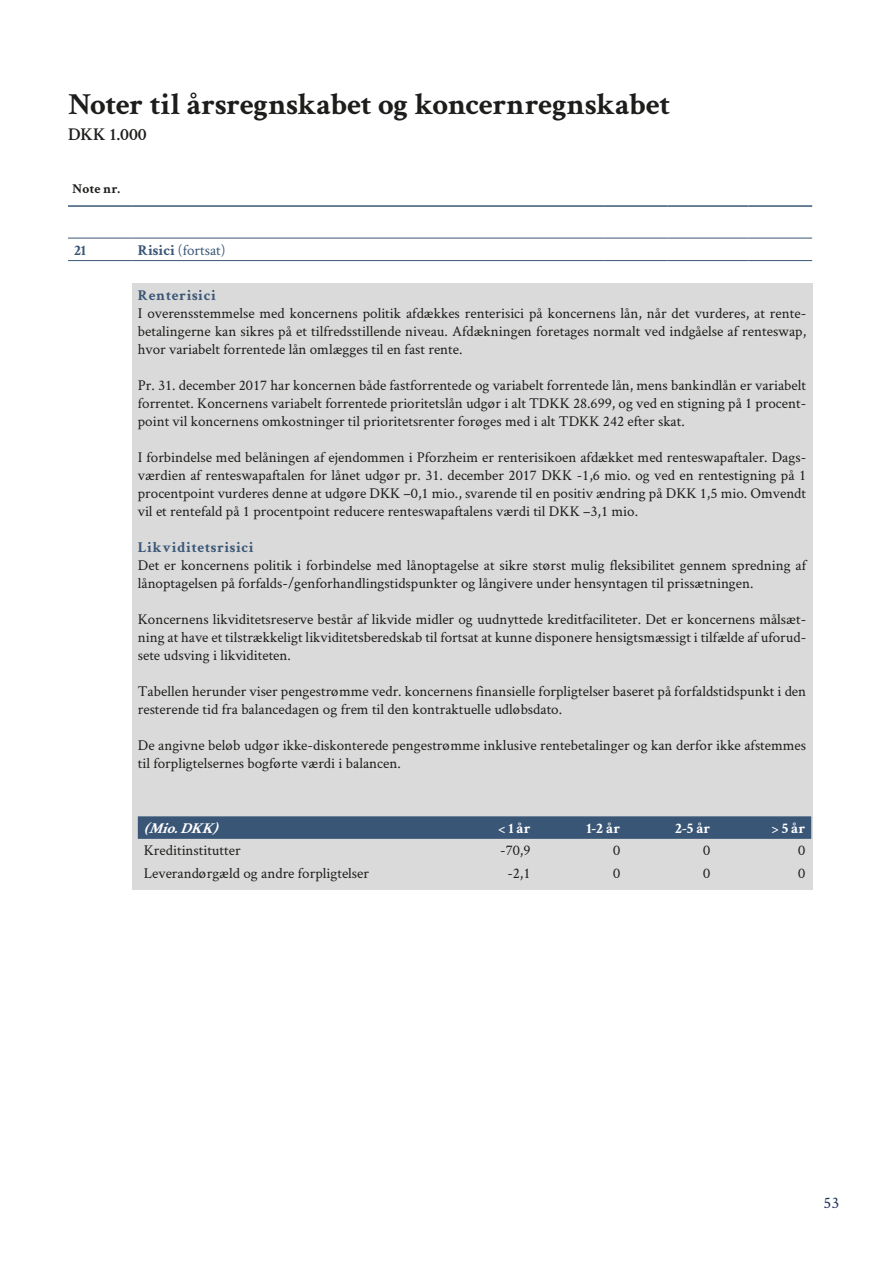
<style>
.page{position:relative;width:893px;height:1263px;background:#fff}
.page>*{position:absolute;margin:0;border:0;box-sizing:border-box;transform-origin:0 0}
.t1{font:700 30.75px "Crimson Text";letter-spacing:-.01em;color:#1d1d1b}
.t2{font:600 18px "Crimson Text";color:#1d1d1b}
.t3{font:16.5px "Crimson Text";color:#20315e}
.t4{font:15px/18px "Crimson Text";color:#1d1d1b;text-align:justify}
.t5{font:700 15px "Crimson Text";letter-spacing:.04em;color:#3a5676}
.t6{font:700 15px "Crimson Text";color:#fff}
.t7{font:15px "Crimson Text";color:#3a5676}
.t8{font:italic 700 15px "Crimson Text";color:#fff}
.t9{font:700 13.5px "Crimson Text";color:#1d1d1b}
.s1{font-weight:700}
</style>
<div class="page">
<div style="left:132px;top:283px;width:680px;height:607px;background:#dadada"></div>
<hr style="left:523px;top:205px;width:81px;height:2px;background:#3a5676">
<hr style="left:604px;top:205px;width:64px;height:2px;background:#3a5676">
<hr style="left:668px;top:205px;width:80px;height:2px;background:#3a5676">
<hr style="left:748px;top:205px;width:64px;height:2px;background:#3a5676">
<hr style="left:68px;top:205px;width:64px;height:2px;background:#3a5676">
<hr style="left:132px;top:205px;width:391px;height:2px;background:#3a5676">
<hr style="left:68px;top:238px;width:64px;height:1px;background:#3a5676">
<hr style="left:132px;top:238px;width:391px;height:1px;background:#3a5676">
<hr style="left:523px;top:238px;width:81px;height:1px;background:#3a5676">
<hr style="left:604px;top:238px;width:64px;height:1px;background:#3a5676">
<hr style="left:668px;top:238px;width:80px;height:1px;background:#3a5676">
<hr style="left:748px;top:238px;width:64px;height:1px;background:#3a5676">
<hr style="left:68px;top:260px;width:64px;height:1px;background:#3a5676">
<hr style="left:132px;top:260px;width:391px;height:1px;background:#3a5676">
<hr style="left:523px;top:260px;width:81px;height:1px;background:#3a5676">
<hr style="left:604px;top:260px;width:64px;height:1px;background:#3a5676">
<hr style="left:668px;top:260px;width:80px;height:1px;background:#3a5676">
<hr style="left:748px;top:260px;width:64px;height:1px;background:#3a5676">
<svg style="left:138px;top:816px;width:673px;height:23px;background:#3d5878"></svg>
<h1 class="t1" style="left:68px;top:85px;width:604px">Noter til årsregnskabet og koncernregnskabet</h1>
<p class="t2" style="left:68px;top:121px;width:80px">DKK 1.000</p>
<p class="t9" style="left:72px;top:180px;width:49px">Note nr.</p>
<p class="t5" style="left:74px;top:241px;width:14px">21</p>
<p class="t7" style="left:138px;top:240px;width:89px"><span class="s1">Risici</span> (fortsat)</p>
<p class="t5" style="left:138px;top:286px;width:79px">Renterisici</p>
<p class="t4" style="left:138px;top:303px;width:670px">I overensstemmelse med koncernens politik afdækkes renterisici på koncernens lån, når det vurderes, at rente&shy;betalingerne kan sikres på et tilfredsstillende niveau. Afdækningen foretages normalt ved indgåelse af renteswap, hvor variabelt forrentede lån omlægges til en fast rente.</p>
<p class="t4" style="left:138px;top:375px;width:670px">Pr. 31. december 2017 har koncernen både fastforrentede og variabelt forrentede lån, mens bankindlån er variabelt forrentet. Koncernens variabelt forrentede prioritetslån udgør i alt TDKK 28.699, og ved en stigning på 1 procent&shy;point vil koncernens omkostninger til prioritetsrenter forøges med i alt TDKK 242 efter skat.</p>
<p class="t4" style="left:138px;top:447px;width:670px">I forbindelse med belåningen af ejendommen i Pforzheim er renterisikoen afdækket med renteswapaftaler. Dags&shy;værdien af renteswapaftalen for lånet udgør pr. 31. december 2017 DKK -1,6 mio. og ved en rentestigning på 1 procentpoint vurderes denne at udgøre DKK –0,1 mio., svarende til en positiv ændring på DKK 1,5 mio. Omvendt vil et rentefald på 1 procentpoint reducere renteswapaftalens værdi til DKK –3,1 mio.</p>
<p class="t5" style="left:138px;top:538px;width:117px">Likviditetsrisici</p>
<p class="t4" style="left:138px;top:555px;width:670px">Det er koncernens politik i forbindelse med lånoptagelse at sikre størst mulig fleksibilitet gennem spredning af lånoptagelsen på forfalds-/genforhandlingstidspunkter og långivere under hensyntagen til prissætningen.</p>
<p class="t4" style="left:138px;top:609px;width:670px">Koncernens likviditetsreserve består af likvide midler og uudnyttede kreditfaciliteter. Det er koncernens målsæt&shy;ning at have et tilstrækkeligt likviditetsberedskab til fortsat at kunne disponere hensigtsmæssigt i tilfælde af uforud&shy;sete udsving i likviditeten.</p>
<p class="t4" style="left:138px;top:681px;width:670px">Tabellen herunder viser pengestrømme vedr. koncernens finansielle forpligtelser baseret på forfaldstidspunkt i den resterende tid fra balancedagen og frem til den kontraktuelle udløbsdato.</p>
<p class="t4" style="left:138px;top:735px;width:670px">De angivne beløb udgør ikke-diskonterede pengestrømme inklusive rentebetalinger og kan derfor ikke afstemmes til forpligtelsernes bogførte værdi i balancen.</p>
<p class="t8" style="left:144px;top:819px;width:85px">(Mio.DKK)</p>
<p class="t6" style="left:499px;top:819px;width:33px">&lt; 1 år</p>
<p class="t6" style="left:586px;top:819px;width:35px">1-2 år</p>
<p class="t6" style="left:675px;top:819px;width:37px">2-5 år</p>
<p class="t6" style="left:772px;top:819px;width:35px">&gt; 5 år</p>
<p class="t4" style="left:144px;top:841px;width:98px">Kreditinstitutter</p>
<p class="t4" style="left:500px;top:841px;width:32px">-70,9</p>
<p class="t4" style="left:613px;top:841px;width:9px">0</p>
<p class="t4" style="left:703px;top:841px;width:9px">0</p>
<p class="t4" style="left:798px;top:841px;width:9px">0</p>
<p class="t4" style="left:144px;top:863px;width:227px">Leverandørgæld og andre forpligtelser</p>
<p class="t4" style="left:507px;top:863px;width:25px">-2,1</p>
<p class="t4" style="left:613px;top:863px;width:9px">0</p>
<p class="t4" style="left:703px;top:863px;width:9px">0</p>
<p class="t4" style="left:798px;top:863px;width:9px">0</p>
<p class="t3" style="left:823px;top:1192px;width:17px">53</p>
</div>
